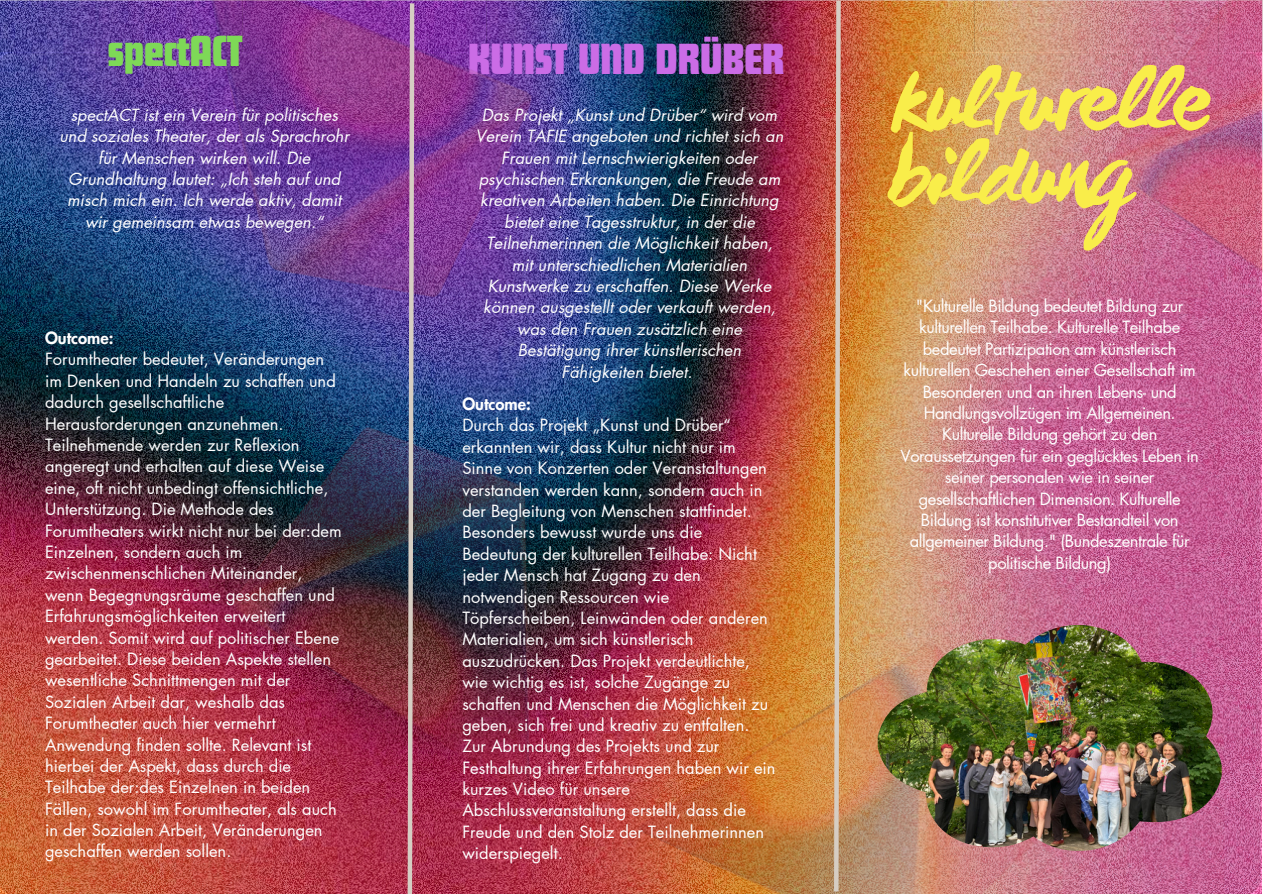
<style>
.page{position:relative;width:1263px;height:894px;background:#fff}
.page>*{position:absolute;margin:0;border:0;box-sizing:border-box;transform-origin:0 0}
.t1{font:700 88.5px/73.1px "WC Mano Negra Bta";color:#f9ed4a}
.t2{font:45px "Futura Com Display";color:#cb6ce6}
.t3{font:45px "Futura Com Display";color:#7ed957}
.t4{font:16.5px/21.3px "Futura LT Pro";color:#fff}
.t5{font:italic 16.5px/21.3px "Futura LT Pro";color:#fff;text-align:center}
.t6{font:16.5px/21.3px "Futura LT Pro";letter-spacing:-.025em;color:#fff;text-align:center}
.t7{font:800 16.5px "Futura LT Pro";color:#fff}
</style>
<div class="page">
<img style="left:0;top:52px;width:1261px;height:841px">
<svg style="left:0;top:1px;width:204px;height:51px;background:#6041a0"></svg>
<svg style="left:567px;top:1px;width:163px;height:51px;background:#17385e"></svg>
<img style="left:730px;top:1px;width:244px;height:51px">
<svg style="left:974px;top:1px;width:131px;height:51px;background:#d29c7e"></svg>
<img style="left:636px;top:560px;width:459px;height:333px">
<img style="left:832px;top:0;width:11px;height:893px">
<img style="left:1105px;top:0;width:158px;height:357px">
<img style="left:234px;top:427px;width:296px;height:368px">
<img style="left:204px;top:0;width:363px;height:329px">
<img style="left:405px;top:0;width:12px;height:893px">
<img style="left:878px;top:625px;width:344px;height:225px">
<p class="t3" style="left:108px;top:24px;width:136px">spectACT</p>
<p class="t5" style="left:60px;top:105px;width:291px">spectACT ist ein Verein für politisches und soziales Theater, der als Sprachrohr für Menschen wirken will. Die Grundhaltung lautet: „Ich steh auf und misch mich ein. Ich werde aktiv, damit wir gemeinsam etwas bewegen.“</p>
<p class="t7" style="left:45px;top:330px;width:70px">Outcome:</p>
<h3 class="t4" style="left:45px;top:349px;width:298px">Forumtheater bedeutet, Veränderungen im Denken und Handeln zu schaffen und dadurch gesellschaftliche Herausforderungen anzunehmen.<br>Teilnehmende werden zur Reflexion angeregt und erhalten auf diese Weise eine, oft nicht unbedingt offensichtliche, Unterstützung. Die Methode des Forumtheaters wirkt nicht nur bei der:dem Einzelnen, sondern auch im zwischenmenschlichen Miteinander, wenn Begegnungsräume geschaffen und Erfahrungsmöglichkeiten erweitert werden. Somit wird auf politischer Ebene gearbeitet. Diese beiden Aspekte stellen wesentliche Schnittmengen mit der Sozialen Arbeit dar, weshalb das Forumtheater auch hier vermehrt Anwendung finden sollte. Relevant ist hierbei der Aspekt, dass durch die Teilhabe der:des Einzelnen in beiden Fällen, sowohl im Forumtheater, als auch in der Sozialen Arbeit, Veränderungen geschaffen werden sollen.</h3>
<p class="t2" style="left:468px;top:32px;width:318px">KUNST UND DRÜBER</p>
<p class="t5" style="left:476px;top:105px;width:309px">Das Projekt „Kunst und Drüber“ wird vom Verein TAFIE angeboten und richtet sich an Frauen mit Lernschwierigkeiten oder psychischen Erkrankungen, die Freude am kreativen Arbeiten haben. Die Einrichtung bietet eine Tagesstruktur, in der die Teilnehmerinnen die Möglichkeit haben, mit unterschiedlichen Materialien Kunstwerke zu erschaffen. Diese Werke können ausgestellt oder verkauft werden, was den Frauen zusätzlich eine Bestätigung ihrer künstlerischen Fähigkeiten bietet.</p>
<p class="t7" style="left:462px;top:396px;width:70px">Outcome:</p>
<p class="t4" style="left:462px;top:415px;width:307px">Durch das Projekt „Kunst und Drüber“ erkannten wir, dass Kultur nicht nur im Sinne von Konzerten oder Veranstaltungen verstanden werden kann, sondern auch in der Begleitung von Menschen stattfindet.<br>Besonders bewusst wurde uns die Bedeutung der kulturellen Teilhabe: Nicht jeder Mensch hat Zugang zu den notwendigen Ressourcen wie Töpferscheiben, Leinwänden oder anderen Materialien, um sich künstlerisch auszudrücken. Das Projekt verdeutlichte, wie wichtig es ist, solche Zugänge zu schaffen und Menschen die Möglichkeit zu geben, sich frei und kreativ zu entfalten.</p>
<p class="t4" style="left:462px;top:736px;width:315px">Zur Abrundung des Projekts und zur Festhaltung ihrer Erfahrungen haben wir ein kurzes Video für unsere Abschlussveranstaltung erstellt, dass die Freude und den Stolz der Teilnehmerinnen widerspiegelt.</p>
<p class="t1" style="left:891px;top:70px;width:321px">kulturelle bildung</p>
<p class="t6" style="left:900px;top:296px;width:300px">"Kulturelle Bildung bedeutet Bildung zur kulturellen Teilhabe. Kulturelle Teilhabe bedeutet Partizipation am künstlerisch kulturellen Geschehen einer Gesellschaft im Besonderen und an ihren Lebens- und Handlungsvollzügen im Allgemeinen.<br>Kulturelle Bildung gehört zu den Voraussetzungen für ein geglücktes Leben in seiner personalen wie in seiner gesellschaftlichen Dimension. Kulturelle Bildung ist konstitutiver Bestandteil von allgemeiner Bildung." (Bundeszentrale für politische Bildung)</p>
</div>
